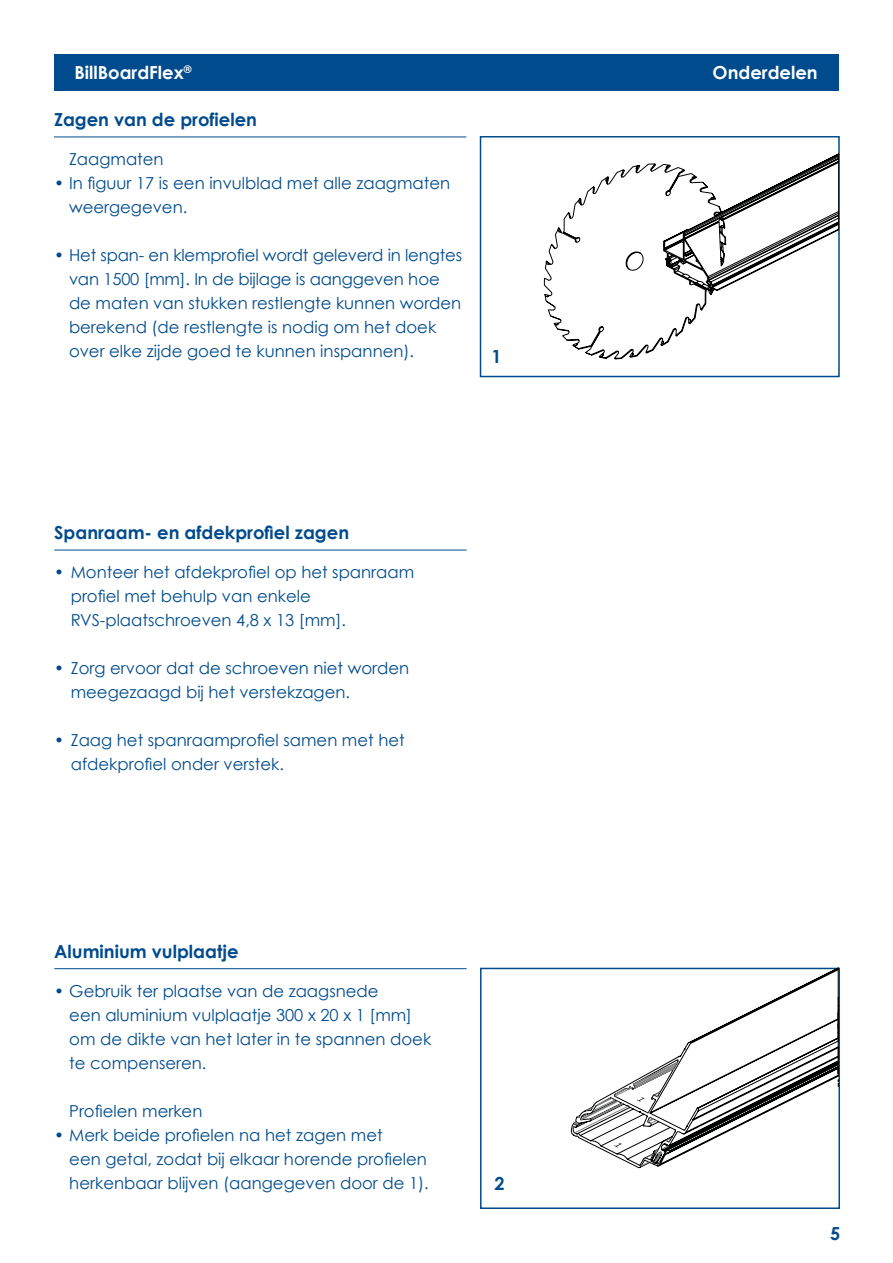
<style>
.page{position:relative;width:893px;height:1263px;background:#fff}
.page>*{position:absolute;margin:0;border:0;box-sizing:border-box;transform-origin:0 0}
.t1{font:700 18px "Century Gothic";color:#004b8d}
.t2{font:700 18px "Century Gothic";color:#fff}
.t3{font:16.5px/24px "Century Gothic";color:#004b8d}
</style>
<div class="page">
<div style="left:54px;top:54px;width:785px;height:36px;background:#004b8d"></div>
<div style="left:480px;top:136px;width:360px;height:241px;border:2px solid #004b8d"></div>
<hr style="left:54px;top:137px;width:412px;height:1px;background:#004b8d">
<div style="left:480px;top:968px;width:360px;height:241px;border:2px solid #004b8d"></div>
<hr style="left:54px;top:968px;width:413px;height:1px;background:#004b8d">
<hr style="left:54px;top:550px;width:413px;height:1px;background:#004b8d">
<svg style="left:543px;top:153px;width:296px;height:207px"></svg>
<svg style="left:571px;top:967px;width:269px;height:201px"></svg>
<hr style="left:838px;top:968px;width:1px;height:108px;background:#000101">
<svg style="left:572px;top:1055px;width:114px;height:112px"></svg>
<p class="t2" style="left:74px;top:61px;width:119px">BillBoardFlex<sup>®</sup></p>
<p class="t2" style="left:713px;top:61px;width:107px">Onderdelen</p>
<p class="t1" style="left:54px;top:108px;width:205px">Zagen van de profielen</p>
<p class="t3" style="left:69px;top:147px;width:96px">Zaagmaten</p>
<p class="t3" style="left:69px;top:171px;width:383px;text-indent:-15px">• In figuur 17 is een invulblad met alle zaagmaten weergegeven.</p>
<p class="t3" style="left:69px;top:243px;width:395px;text-indent:-15px">• Het span- en klemprofiel wordt geleverd in lengtes van 1500 [mm]. In de bijlage is aanggeven hoe de maten van stukken restlengte kunnen worden berekend (de restlengte is nodig om het doek over elke zijde goed te kunnen inspannen).</p>
<p class="t1" style="left:491px;top:345px;width:12px">1</p>
<p class="t1" style="left:54px;top:521px;width:296px">Spanraam- en afdekprofiel zagen</p>
<p class="t3" style="left:71px;top:560px;width:345px;text-indent:-16px">• Monteer het afdekprofiel op het spanraam profiel met behulp van enkele<br>RVS-plaatschroeven 4,8 x 13 [mm].</p>
<p class="t3" style="left:71px;top:656px;width:340px;text-indent:-16px">• Zorg ervoor dat de schroeven niet worden meegezaagd bij het verstekzagen.</p>
<p class="t3" style="left:71px;top:728px;width:335px;text-indent:-16px">• Zaag het spanraamprofiel samen met het afdekprofiel onder verstek.</p>
<p class="t1" style="left:54px;top:940px;width:186px">Aluminium vulplaatje</p>
<p class="t3" style="left:69px;top:978px;width:364px;text-indent:-15px">• Gebruik ter plaatse van de zaagsnede<br>een aluminium vulplaatje 300 x 20 x 1 [mm] om de dikte van het later in te spannen doek te compenseren.</p>
<p class="t3" style="left:69px;top:1098px;width:135px">Profielen merken</p>
<p class="t3" style="left:69px;top:1122px;width:361px;text-indent:-15px">• Merk beide profielen na het zagen met<br>een getal, zodat bij elkaar horende profielen herkenbaar blijven (aangegeven door de 1).</p>
<p class="t1" style="left:495px;top:1172px;width:12px">2</p>
<p class="t1" style="left:830px;top:1222px;width:12px">5</p>
</div>
